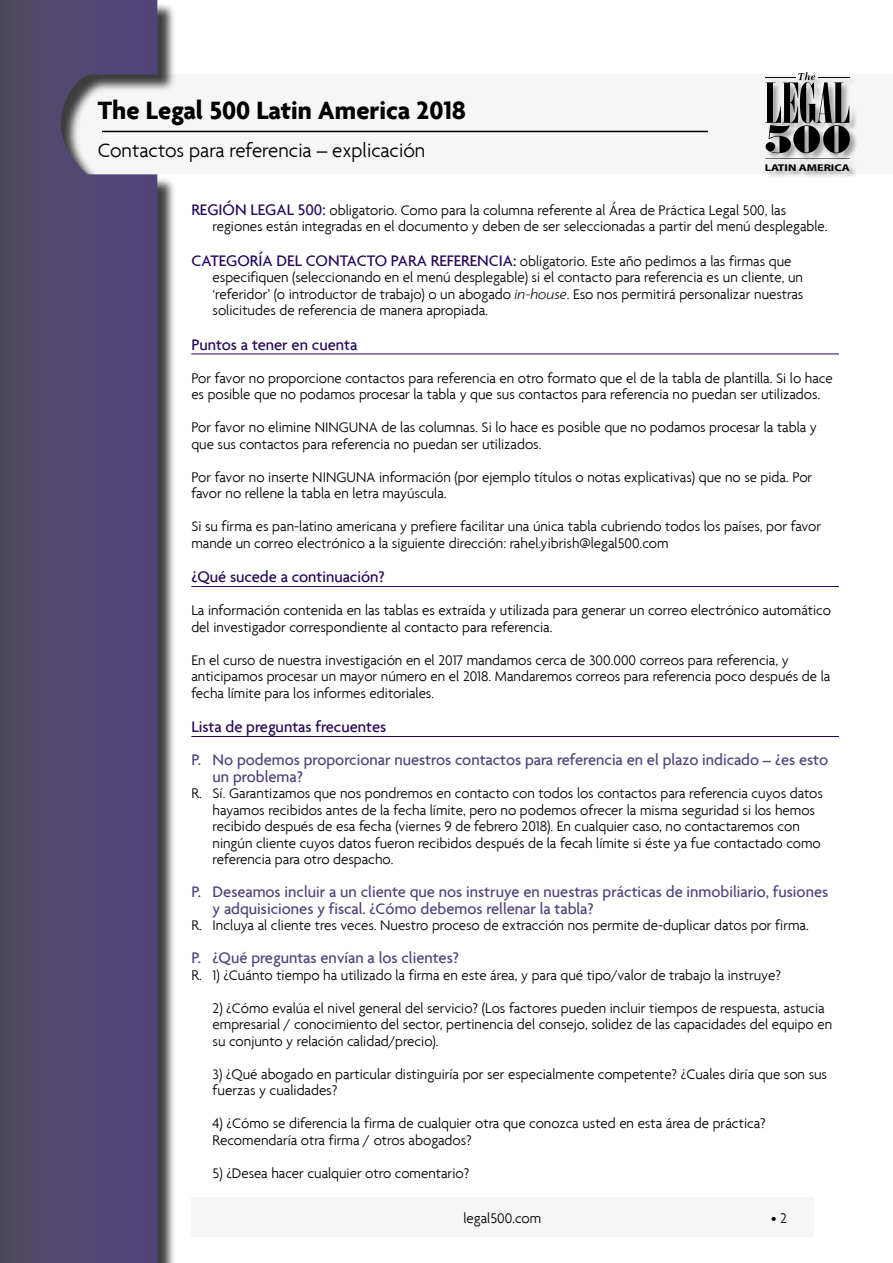
<style>
.page{position:relative;width:893px;height:1263px;background:#fff}
.page>*{position:absolute;margin:0;border:0;box-sizing:border-box;transform-origin:0 0}
.t1{font:700 27px "Agenda";color:#000}
.t2{font:300 21px "Agenda";color:#000}
.t3{font:500 16.5px/16.5px "Agenda";color:#52437c}
.t4{font:500 16.5px "Agenda";color:#260859}
.t5{font:300 15px/16.5px "Agenda";color:#000}
.t6{font:700 9.9px "Myriad";color:#000;scale:1.24 1}
.s1{font-weight:500;font-size:16.5px;color:#260859}
.s2{font-style:italic}
</style>
<div class="page">
<div style="left:31px;top:74px;width:862px;height:100px;background:#f6f6f6"></div>
<div style="left:765px;top:72px;width:94px;height:107px;background:#000;opacity:.35"></div>
<svg style="left:765px;top:72px;width:85px;height:82px"></svg>
<hr style="left:765px;top:77px;width:31px;height:1px;background:#000">
<hr style="left:818px;top:77px;width:31px;height:1px;background:#000">
<hr style="left:765px;top:158px;width:85px;height:1px;background:#000">
<div style="left:191px;top:1197px;width:623px;height:40px;background:#f6f6f6"></div>
<hr style="left:102px;top:131px;width:606px;height:1px;background:#000">
<div style="left:2px;top:2px;width:174px;height:1261px;background:#000;opacity:.75"></div>
<svg style="left:0;top:0;width:157px;height:1263px;background:#574d74"></svg>
<hr style="left:191px;top:354px;width:648px;height:1px;background:#260859">
<hr style="left:191px;top:586px;width:648px;height:1px;background:#260859">
<hr style="left:191px;top:736px;width:648px;height:1px;background:#260859">
<h1 class="t1" style="left:98px;top:94px;width:370px">The Legal 500 Latin America 2018</h1>
<h2 class="t2" style="left:98px;top:138px;width:329px">Contactos para referencia – explicación</h2>
<p class="t5" style="left:213px;top:201px;width:616px;text-indent:-21px"><span class="s1">REGIÓN LEGAL 500:</span> obligatorio. Como para la columna referente al Área de Práctica Legal 500, las regiones están integradas en el documento y deben de ser seleccionadas a partir del menú desplegable.</p>
<p class="t5" style="left:213px;top:252px;width:592px;text-indent:-21px"><span class="s1">CATEGORÍA DEL CONTACTO PARA REFERENCIA:</span> obligatorio. Este año pedimos a las firmas que especifiquen (seleccionando en el menú desplegable) si el contacto para referencia es un cliente, un ‘referidor’ (o introductor de trabajo) o un abogado <span class="s2">in-house</span>. Eso nos permitirá personalizar nuestras solicitudes de referencia de manera apropiada.</p>
<p class="t4" style="left:191px;top:334px;width:167px">Puntos a tener en cuenta</p>
<p class="t5" style="left:191px;top:369px;width:643px">Por favor no proporcione contactos para referencia en otro formato que el de la tabla de plantilla. Si lo hace es posible que no podamos procesar la tabla y que sus contactos para referencia no puedan ser utilizados.</p>
<p class="t5" style="left:191px;top:419px;width:627px">Por favor no elimine NINGUNA de las columnas. Si lo hace es posible que no podamos procesar la tabla y que sus contactos para referencia no puedan ser utilizados.</p>
<p class="t5" style="left:191px;top:468px;width:622px">Por favor no inserte NINGUNA información (por ejemplo títulos o notas explicativas) que no se pida. Por favor no rellene la tabla en letra mayúscula.</p>
<p class="t5" style="left:191px;top:518px;width:631px">Si su firma es pan-latino americana y prefiere facilitar una única tabla cubriendo todos los países, por favor mande un correo electrónico a la siguiente dirección: rahel.yibrish@legal500.com</p>
<p class="t4" style="left:191px;top:567px;width:195px">¿Qué sucede a continuación?</p>
<p class="t5" style="left:191px;top:602px;width:641px">La información contenida en las tablas es extraída y utilizada para generar un correo electrónico automático del investigador correspondiente al contacto para referencia.</p>
<p class="t5" style="left:191px;top:651px;width:641px">En el curso de nuestra investigación en el 2017 mandamos cerca de 300.000 correos para referencia, y anticipamos procesar un mayor número en el 2018. Mandaremos correos para referencia poco después de la fecha límite para los informes editoriales.</p>
<p class="t4" style="left:191px;top:717px;width:196px">Lista de preguntas frecuentes</p>
<p class="t3" style="left:213px;top:751px;width:617px;text-indent:-21px">P. No podemos proporcionar nuestros contactos para referencia en el plazo indicado – ¿es esto un problema?</p>
<p class="t5" style="left:213px;top:785px;width:612px;text-indent:-21px">R. Sí. Garantizamos que nos pondremos en contacto con todos los contactos para referencia cuyos datos hayamos recibidos antes de la fecha límite, pero no podemos ofrecer la misma seguridad si los hemos recibido después de esa fecha (viernes 9 de febrero 2018). En cualquier caso, no contactaremos con ningún cliente cuyos datos fueron recibidos después de la fecah límite si éste ya fue contactado como referencia para otro despacho.</p>
<p class="t3" style="left:213px;top:883px;width:617px;text-indent:-21px">P. Deseamos incluir a un cliente que nos instruye en nuestras prácticas de inmobiliario, fusiones y adquisiciones y fiscal. ¿Cómo debemos rellenar la tabla?</p>
<p class="t5" style="left:191px;top:917px;width:619px">R. Incluya al cliente tres veces. Nuestro proceso de extracción nos permite de-duplicar datos por firma.</p>
<p class="t3" style="left:191px;top:949px;width:269px">P. ¿Qué preguntas envían a los clientes?</p>
<p class="t5" style="left:191px;top:966px;width:591px">R. 1) ¿Cuánto tiempo ha utilizado la firma en este área, y para qué tipo/valor de trabajo la instruye?</p>
<p class="t5" style="left:213px;top:999px;width:621px">2) ¿Cómo evalúa el nivel general del servicio? (Los factores pueden incluir tiempos de respuesta, astucia empresarial / conocimiento del sector, pertinencia del consejo, solidez de las capacidades del equipo en su conjunto y relación calidad/precio).</p>
<p class="t5" style="left:213px;top:1065px;width:616px">3) ¿Qué abogado en particular distinguiría por ser especialmente competente? ¿Cuales diría que son sus fuerzas y cualidades?</p>
<p class="t5" style="left:213px;top:1115px;width:555px">4) ¿Cómo se diferencia la firma de cualquier otra que conozca usted en esta área de práctica?<br>Recomendaría otra firma / otros abogados?</p>
<p class="t5" style="left:213px;top:1164px;width:258px">5) ¿Desea hacer cualquier otro comentario?</p>
<p class="t6" style="left:765px;top:162px;width:70px">LATIN AMERICA</p>
<p class="t5" style="left:464px;top:1209px;width:79px">legal500.com</p>
<p class="t5" style="left:771px;top:1210px;width:17px">• 2</p>
</div>
